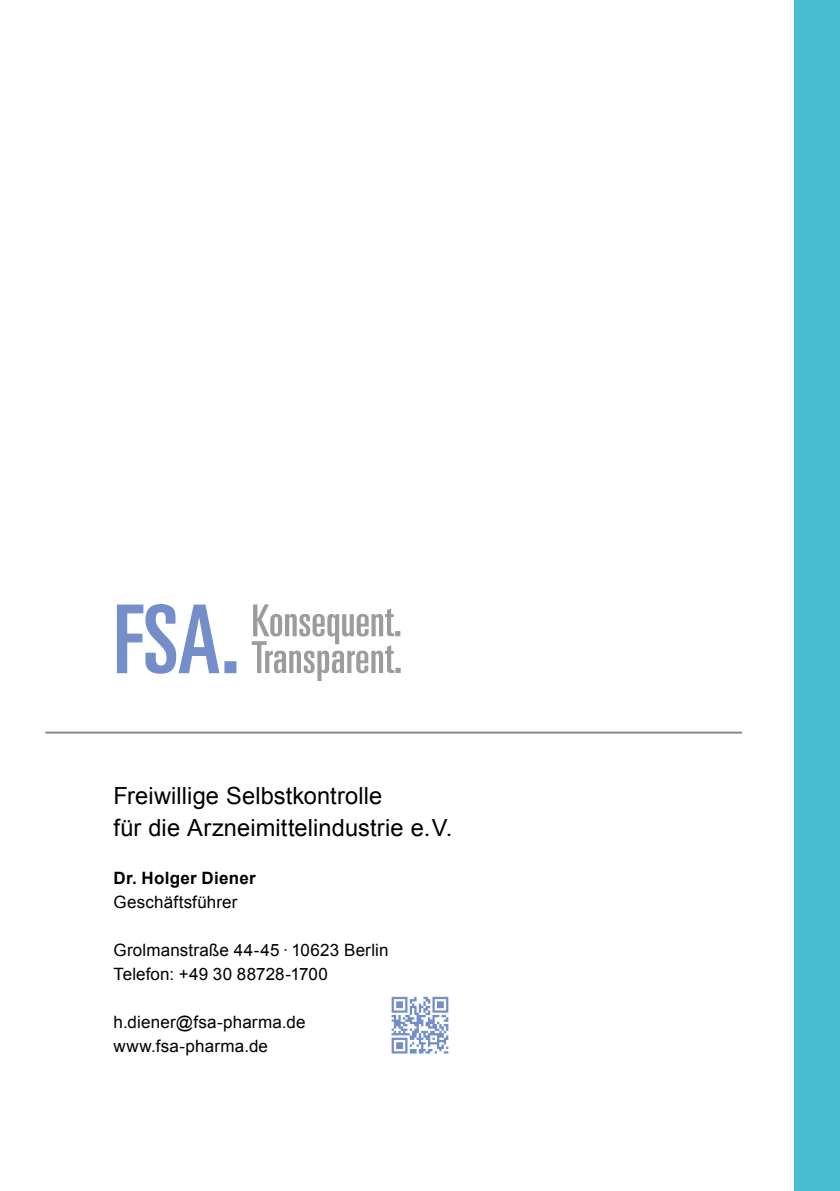
<style>
.page{position:relative;width:840px;height:1191px;background:#fff}
.page>*{position:absolute;margin:0;border:0;box-sizing:border-box;transform-origin:0 0}
.t1{font:23.6px/32px "Arial";letter-spacing:.005em;color:#000}
.t2{font:17px/24px "Arial";letter-spacing:.01em;color:#000}
.t3{font:700 17px "Arial";letter-spacing:.015em;color:#000}
</style>
<div class="page">
<div style="left:794px;top:0;width:45px;height:1191px;background:#49bdcf"></div>
<svg style="left:117px;top:604px;width:119px;height:70px"></svg>
<svg style="left:251px;top:604px;width:149px;height:77px"></svg>
<hr style="left:45px;top:731px;width:696px;height:2px;background:#868786">
<svg style="left:391px;top:996px;width:57px;height:57px"></svg>
<h1 class="t1" style="left:113px;top:780px;width:340px">Freiwillige Selbstkontrolle<br>für die Arzneimittelindustrie e.V.</h1>
<p class="t3" style="left:113px;top:867px;width:144px">Dr. Holger Diener</p>
<p class="t2" style="left:113px;top:890px;width:125px">Geschäftsführer</p>
<p class="t2" style="left:113px;top:938px;width:276px">Grolmanstraße 44-45 · 10623 Berlin<br>Telefon: +49 30 88728-1700</p>
<p class="t2" style="left:113px;top:1010px;width:193px">h.diener@fsa-pharma.de www.fsa-pharma.de</p>
</div>
